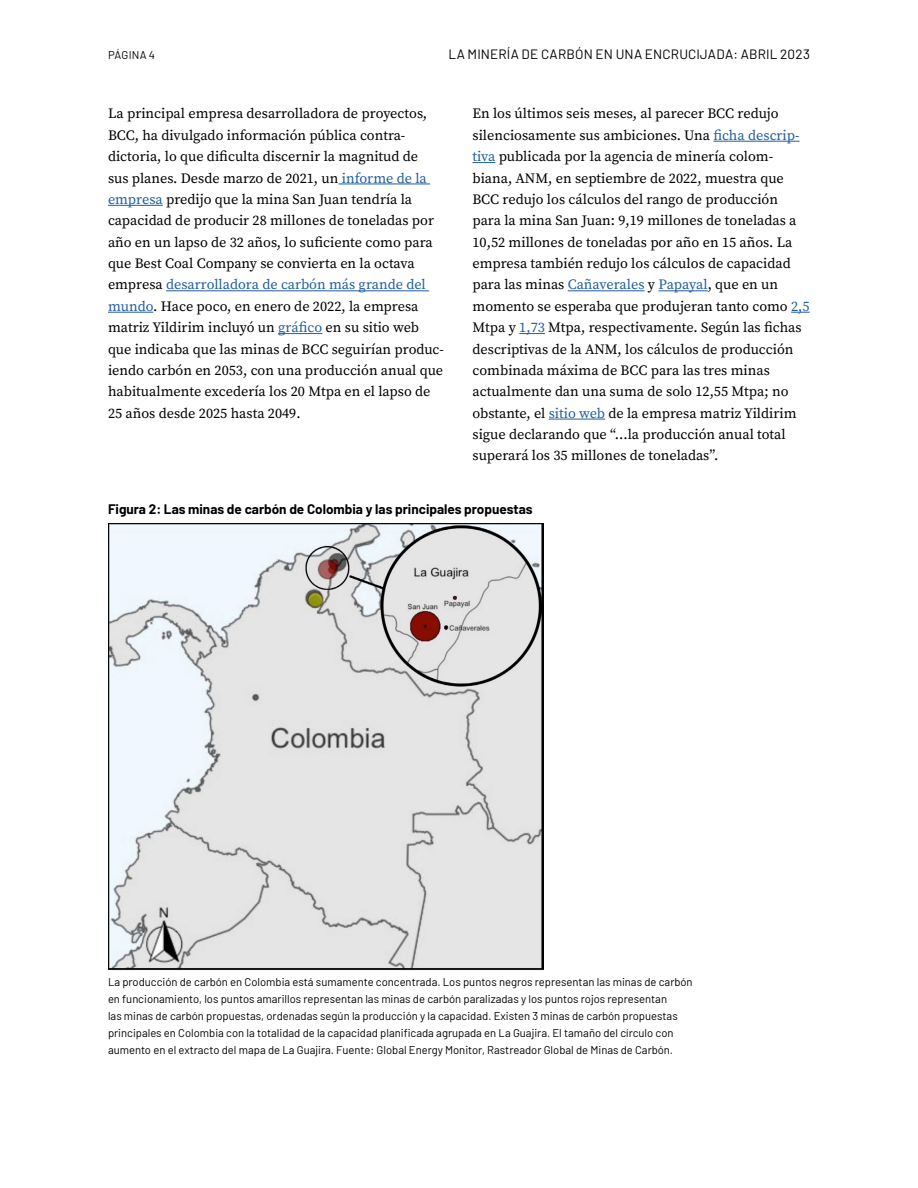
<style>
.page{position:relative;width:918px;height:1188px;background:#fff}
.page>*{position:absolute;margin:0;border:0;box-sizing:border-box;transform-origin:0 0}
.t1{font:14.25px/21.3px "Source Serif Pro";color:#000}
.t2{font:700 13.5px "Barlow";color:#000}
.t3{font:13.5px "Barlow";letter-spacing:.015em;color:#000}
.t4{font:11.25px/16.8px "Barlow";color:#000}
.s1{color:#215e9e}
</style>
<div class="page">
<hr style="left:338px;top:184px;width:92px;height:1px;background:#215e9e">
<hr style="left:108px;top:205px;width:55px;height:1px;background:#215e9e">
<hr style="left:166px;top:290px;width:263px;height:1px;background:#215e9e">
<hr style="left:108px;top:312px;width:45px;height:1px;background:#215e9e">
<hr style="left:278px;top:333px;width:44px;height:1px;background:#215e9e">
<hr style="left:713px;top:141px;width:87px;height:1px;background:#215e9e">
<svg style="left:472px;top:162px;width:23px;height:1px"></svg>
<hr style="left:568px;top:290px;width:77px;height:1px;background:#215e9e">
<hr style="left:658px;top:290px;width:50px;height:1px;background:#215e9e">
<svg style="left:791px;top:312px;width:19px;height:1px"></svg>
<svg style="left:519px;top:333px;width:26px;height:1px"></svg>
<hr style="left:549px;top:419px;width:56px;height:1px;background:#215e9e">
<img style="left:108px;top:523px;width:436px;height:448px">
<p class="t4" style="left:108px;top:45px;width:49px">PÁGINA 4</p>
<p class="t3" style="left:448px;top:44px;width:363px">LA MINERÍA DE CARBÓN EN UNA ENCRUCIJADA: ABRIL 2023</p>
<p class="t1" style="left:108px;top:104px;width:338px">La principal empresa desarrolladora de proyectos, BCC, ha divulgado información pública contra&shy;dictoria, lo que dificulta discernir la magnitud de<br>sus planes. Desde marzo de 2021, un <span class="s1">informe de la empresa</span> predijo que la mina San Juan tendría la capacidad de producir 28 millones de toneladas por año en un lapso de 32 años, lo suficiente como para que Best Coal Company se convierta en la octava empresa <span class="s1">desarrolladora de carbón más grande del mundo</span>. Hace poco, en enero de 2022, la empresa matriz Yildirim incluyó un <span class="s1">gráfico</span> en su sitio web que indicaba que las minas de BCC seguirían produc&shy;iendo carbón en 2053, con una producción anual que habitualmente excedería los 20 Mtpa en el lapso de 25 años desde 2025 hasta 2049.</p>
<p class="t1" style="left:472px;top:104px;width:339px">En los últimos seis meses, al parecer BCC redujo silenciosamente sus ambiciones. Una <span class="s1">ficha descrip&shy;tiva</span> publicada por la agencia de minería colom&shy;biana, ANM, en septiembre de 2022, muestra que BCC redujo los cálculos del rango de producción para la mina San Juan: 9,19 millones de toneladas a 10,52 millones de toneladas por año en 15 años. La empresa también redujo los cálculos de capacidad para las minas <span class="s1">Cañaverales</span> y <span class="s1">Papayal</span>, que en un momento se esperaba que produjeran tanto como <span class="s1">2,5<br></span>Mtpa y <span class="s1">1,73</span> Mtpa, respectivamente. Según las fichas descriptivas de la ANM, los cálculos de producción combinada máxima de BCC para las tres minas actualmente dan una suma de solo 12,55 Mtpa; no obstante, el <span class="s1">sitio web</span> de la empresa matriz Yildirim sigue declarando que “...la producción anual total superará los 35 millones de toneladas”.</p>
<p class="t2" style="left:108px;top:499px;width:426px">Figura 2: Las minas de carbón de Colombia y las principales propuestas</p>
<p class="t4" style="left:108px;top:973px;width:586px">La producción de carbón en Colombia está sumamente concentrada. Los puntos negros representan las minas de carbón en funcionamiento, los puntos amarillos representan las minas de carbón paralizadas y los puntos rojos representan<br>las minas de carbón propuestas, ordenadas según la producción y la capacidad. Existen 3 minas de carbón propuestas principales en Colombia con la totalidad de la capacidad planificada agrupada en La Guajira. El tamaño del círculo con aumento en el extracto del mapa de La Guajira. Fuente: Global Energy Monitor, Rastreador Global de Minas de Carbón.</p>
</div>
